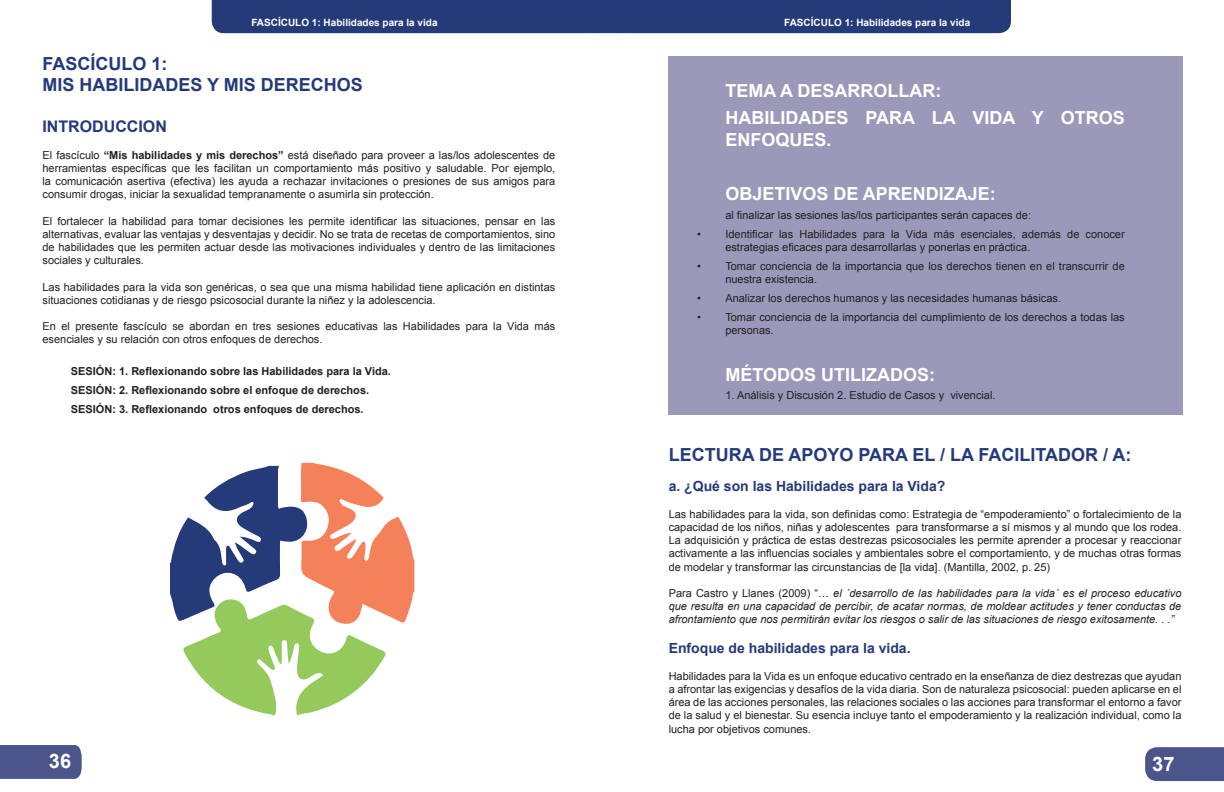
<style>
.page{position:relative;width:1224px;height:792px;background:#fff}
.page>*{position:absolute;margin:0;border:0;box-sizing:border-box;transform-origin:0 0}
.t1{font:700 20px "Arial";color:#fff}
.t2{font:700 18px/27.3px "Arial";color:#fff}
.t3{font:700 18px/21.6px "Arial";color:#243a79}
.t4{font:700 16px "Arial";color:#243a79}
.t5{font:700 14px "Arial";color:#243a79}
.t6{font:11px/13.2px "Arial";color:#231f20}
.t7{font:italic 11px/13.2px "Arial";color:#231f20;text-align:justify}
.t8{font:700 11px/18.9px "Arial";color:#231f20}
.t9{font:700 10px "Arial";color:#fff}
.s1{font-weight:700}
.s2{font-style:normal}
</style>
<div class="page">
<div style="left:1145px;top:747px;width:79px;height:34px;background:#4c558b"></div>
<div style="left:0;top:745px;width:82px;height:34px;background:#4c558b"></div>
<div style="left:212px;top:0;width:799px;height:33px;background:#243a79"></div>
<div style="left:669px;top:57px;width:514px;height:358px;background:#9b99ba"></div>
<svg style="left:170px;top:463px;width:244px;height:252px"></svg>
<p class="t9" style="left:251px;top:15px;width:188px">FASCÍCULO 1: Habilidades para la vida</p>
<p class="t9" style="left:784px;top:15px;width:188px">FASCÍCULO 1: Habilidades para la vida</p>
<h2 class="t3" style="left:43px;top:53px;width:322px">FASCÍCULO 1:<br>MIS HABILIDADES Y MIS DERECHOS</h2>
<h3 class="t4" style="left:43px;top:116px;width:126px">INTRODUCCION</h3>
<p class="t6" style="left:43px;top:148px;width:514px;text-align:justify">El fascículo <span class="s1">“Mis habilidades y mis derechos”</span> está diseñado para proveer a las/los adolescentes de herramientas específicas que les facilitan un comportamiento más positivo y saludable. Por ejemplo, la comunicación asertiva (efectiva) les ayuda a rechazar invitaciones o presiones de sus amigos para consumir drogas, iniciar la sexualidad tempranamente o asumirla sin protección.</p>
<p class="t6" style="left:43px;top:214px;width:514px;text-align:justify">El fortalecer la habilidad para tomar decisiones les permite identificar las situaciones, pensar en las alternativas, evaluar las ventajas y desventajas y decidir. No se trata de recetas de comportamientos, sino de habilidades que les permiten actuar desde las motivaciones individuales y dentro de las limitaciones sociales y culturales.</p>
<p class="t6" style="left:43px;top:280px;width:514px">Las habilidades para la vida son genéricas, o sea que una misma habilidad tiene aplicación en distintas situaciones cotidianas y de riesgo psicosocial durante la niñez y la adolescencia.</p>
<p class="t6" style="left:43px;top:320px;width:514px">En el presente fascículo se abordan en tres sesiones educativas las Habilidades para la Vida más esenciales y su relación con otros enfoques de derechos.</p>
<p class="t8" style="left:71px;top:362px;width:322px">SESIÓN: 1. Reflexionando sobre las Habilidades para la Vida.<br>SESIÓN: 2. Reflexionando sobre el enfoque de derechos.<br>SESIÓN: 3. Reflexionando otros enfoques de derechos.</p>
<h2 class="t2" style="left:725px;top:78px;width:401px">TEMA A DESARROLLAR:<br>HABILIDADES PARA LA VIDA Y OTROS</h2>
<h2 class="t2" style="left:725px;top:127px;width:108px">ENFOQUES.</h2>
<h2 class="t2" style="left:725px;top:181px;width:272px">OBJETIVOS DE APRENDIZAJE:</h2>
<p class="t6" style="left:725px;top:209px;width:307px">al finalizar las sesiones las/los participantes serán capaces de:</p>
<p class="t6" style="left:725px;top:228px;width:401px;text-indent:-28px">• Identificar las Habilidades para la Vida más esenciales, además de conocer estrategias eficaces para desarrollarlas y ponerlas en práctica.</p>
<p class="t6" style="left:725px;top:260px;width:401px;text-indent:-28px">• Tomar conciencia de la importancia que los derechos tienen en el transcurrir de nuestra existencia.</p>
<p class="t6" style="left:697px;top:292px;width:366px">• Analizar los derechos humanos y las necesidades humanas básicas.</p>
<p class="t6" style="left:725px;top:311px;width:401px;text-indent:-28px">• Tomar conciencia de la importancia del cumplimiento de los derechos a todas las personas.</p>
<h2 class="t2" style="left:725px;top:361px;width:211px">MÉTODOS UTILIZADOS:</h2>
<p class="t6" style="left:725px;top:389px;width:272px">1. Análisis y Discusión 2. Estudio de Casos y vivencial.</p>
<h2 class="t3" style="left:669px;top:445px;width:464px">LECTURA DE APOYO PARA EL / LA FACILITADOR / A:</h2>
<p class="t5" style="left:669px;top:477px;width:278px">a. ¿Qué son las Habilidades para la Vida?</p>
<p class="t6" style="left:669px;top:508px;width:514px;text-align:justify">Las habilidades para la vida, son definidas como: Estrategia de “empoderamiento” o fortalecimiento de la capacidad de los niños, niñas y adolescentes para transformarse a sí mismos y al mundo que los rodea.<br>La adquisición y práctica de estas destrezas psicosociales les permite aprender a procesar y reaccionar activamente a las influencias sociales y ambientales sobre el comportamiento, y de muchas otras formas de modelar y transformar las circunstancias de [la vida]. (Mantilla, 2002, p. 25)</p>
<p class="t7" style="left:669px;top:587px;width:514px"><span class="s2">Para Castro y Llanes (2009) “…</span> el ´desarrollo de las habilidades para la vida´ es el proceso educativo que resulta en una capacidad de percibir, de acatar normas, de moldear actitudes y tener conductas de afrontamiento que nos permitirán evitar los riesgos o salir de las situaciones de riesgo exitosamente. . .”</p>
<p class="t5" style="left:669px;top:639px;width:243px">Enfoque de habilidades para la vida.</p>
<p class="t6" style="left:669px;top:670px;width:514px;text-align:justify">Habilidades para la Vida es un enfoque educativo centrado en la enseñanza de diez destrezas que ayudan a afrontar las exigencias y desafíos de la vida diaria. Son de naturaleza psicosocial: pueden aplicarse en el área de las acciones personales, las relaciones sociales o las acciones para transformar el entorno a favor de la salud y el bienestar. Su esencia incluye tanto el empoderamiento y la realización individual, como la lucha por objetivos comunes.</p>
<h1 class="t1" style="left:49px;top:748px;width:24px">36</h1>
<h1 class="t1" style="left:1152px;top:750px;width:24px">37</h1>
</div>
